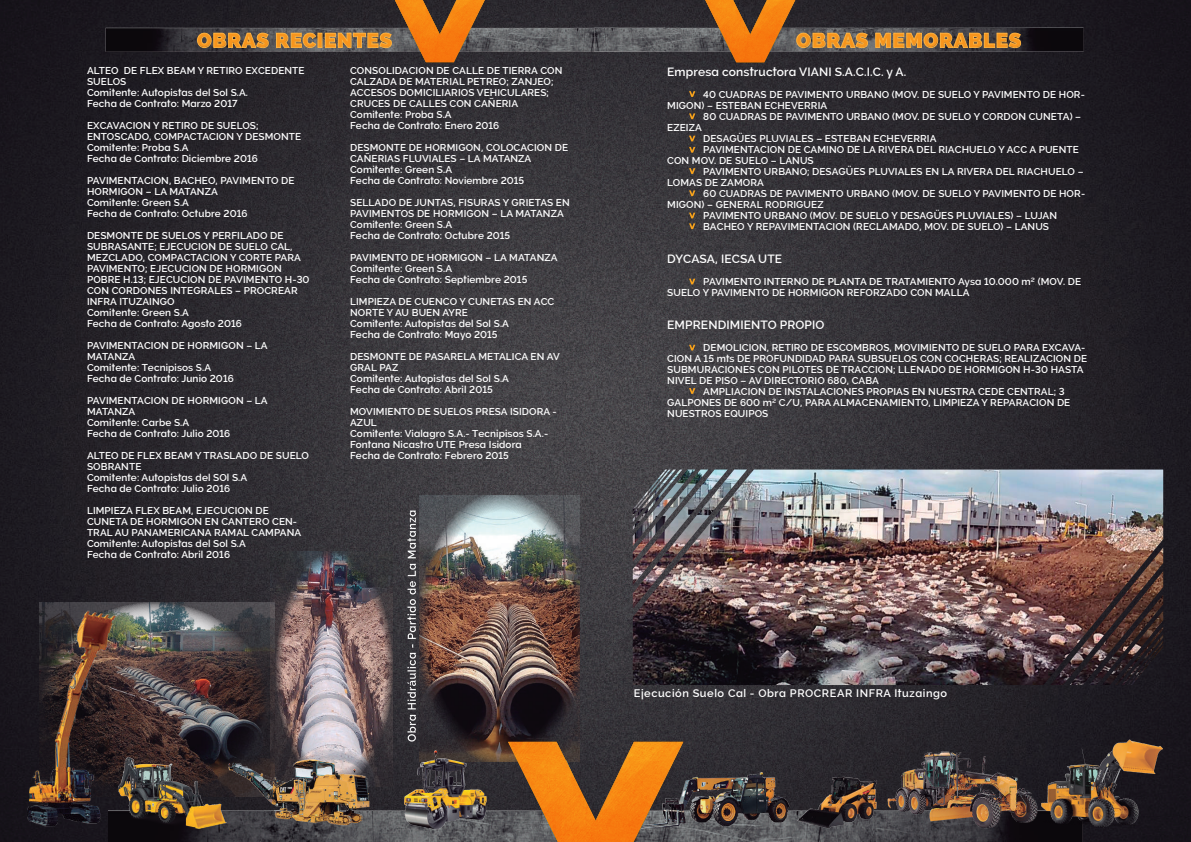
<style>
.page{position:relative;width:1191px;height:842px;background:#fff}
.page>*{position:absolute;margin:0;border:0;box-sizing:border-box;transform-origin:0 0}
.t1{font:800 20px "Raleway";letter-spacing:.05em;color:#f7951d}
.t2{font:600 12px "Raleway";letter-spacing:.01em;color:#fff}
.t3{font:600 11px "Raleway";letter-spacing:.05em;color:#fff}
.t4{font:600 10px/11px "Raleway";letter-spacing:.01em;color:#fff}
</style>
<div class="page">
<img style="left:0;top:98px;width:1191px;height:744px">
<img style="left:417px;top:474px;width:163px;height:286px">
<img style="left:40px;top:602px;width:230px;height:132px">
<img style="left:270px;top:539px;width:122px;height:221px">
<img style="left:108px;top:760px;width:974px;height:82px">
<img style="left:222px;top:734px;width:155px;height:108px">
<img style="left:119px;top:755px;width:107px;height:77px">
<img style="left:0;top:611px;width:224px;height:215px">
<img style="left:385px;top:739px;width:122px;height:92px">
<img style="left:629px;top:735px;width:164px;height:107px">
<img style="left:792px;top:770px;width:89px;height:64px">
<img style="left:1042px;top:739px;width:122px;height:89px">
<img style="left:882px;top:731px;width:160px;height:111px">
<img style="left:0;top:0;width:772px;height:136px">
<svg style="left:197px;top:33px;width:72px;height:15px"></svg>
<svg style="left:276px;top:33px;width:40px;height:15px"></svg>
<div style="left:318px;top:33px;width:4px;height:15px;border:1px solid #fbb03f"></div>
<svg style="left:689px;top:113px;width:6px;height:6px"></svg>
<svg style="left:689px;top:190px;width:6px;height:6px"></svg>
<svg style="left:689px;top:136px;width:6px;height:5px"></svg>
<svg style="left:689px;top:147px;width:6px;height:6px"></svg>
<svg style="left:689px;top:168px;width:6px;height:6px"></svg>
<svg style="left:689px;top:213px;width:6px;height:16px"></svg>
<svg style="left:689px;top:279px;width:6px;height:5px"></svg>
<svg style="left:689px;top:345px;width:6px;height:5px"></svg>
<svg style="left:689px;top:388px;width:6px;height:6px"></svg>
<img style="left:417px;top:0;width:774px;height:98px">
<svg style="left:875px;top:33px;width:146px;height:15px;background:#806746"></svg>
<img style="left:406px;top:495px;width:24px;height:247px">
<img style="left:633px;top:470px;width:530px;height:215px">
<svg style="left:508px;top:742px;width:175px;height:100px;background:#a46528"></svg>
<svg style="left:325px;top:0;width:165px;height:62px;background:#7b5330"></svg>
<svg style="left:700px;top:0;width:168px;height:62px;background:#7a5331"></svg>
<h1 class="t1" style="left:197px;top:29px;width:196px">OBRAS RECIENTES</h1>
<p class="t4" style="left:87px;top:65px;width:219px">ALTEO DE FLEX BEAM Y RETIRO EXCEDENTE<br>SUELOS<br>Comitente: Autopistas del Sol S.A.<br>Fecha de Contrato: Marzo 2017</p>
<p class="t4" style="left:87px;top:120px;width:216px">EXCAVACION Y RETIRO DE SUELOS;<br>ENTOSCADO, COMPACTACION Y DESMONTE<br>Comitente: Proba S.A<br>Fecha de Contrato: Diciembre 2016</p>
<p class="t4" style="left:87px;top:175px;width:209px">PAVIMENTACION, BACHEO, PAVIMENTO DE<br>HORMIGON – LA MATANZA<br>Comitente: Green S.A<br>Fecha de Contrato: Octubre 2016</p>
<p class="t4" style="left:87px;top:230px;width:224px">DESMONTE DE SUELOS Y PERFILADO DE<br>SUBRASANTE; EJECUCION DE SUELO CAL,<br>MEZCLADO, COMPACTACION Y CORTE PARA<br>PAVIMENTO; EJECUCION DE HORMIGON<br>POBRE H.13; EJECUCION DE PAVIMENTO H-30<br>CON CORDONES INTEGRALES – PROCREAR<br>INFRA ITUZAINGO<br>Comitente: Green S.A<br>Fecha de Contrato: Agosto 2016</p>
<p class="t4" style="left:87px;top:340px;width:182px">PAVIMENTACION DE HORMIGON – LA<br>MATANZA<br>Comitente: Tecnipisos S.A<br>Fecha de Contrato: Junio 2016</p>
<p class="t4" style="left:87px;top:395px;width:182px">PAVIMENTACION DE HORMIGON – LA<br>MATANZA<br>Comitente: Carbe S.A<br>Fecha de Contrato: Julio 2016</p>
<p class="t4" style="left:87px;top:450px;width:223px">ALTEO DE FLEX BEAM Y TRASLADO DE SUELO<br>SOBRANTE<br>Comitente: Autopistas del SOl S.A<br>Fecha de Contrato: Julio 2016</p>
<p class="t4" style="left:87px;top:505px;width:216px">LIMPIEZA FLEX BEAM, EJECUCION DE CUNETA DE HORMIGON EN CANTERO CEN-TRAL AU PANAMERICANA RAMAL CAMPANA Comitente: Autopistas del Sol S.A<br>Fecha de Contrato: Abril 2016</p>
<p class="t4" style="left:350px;top:65px;width:214px">CONSOLIDACION DE CALLE DE TIERRA CON<br>CALZADA DE MATERIAL PETREO; ZANJEO;<br>ACCESOS DOMICILIARIOS VEHICULARES;<br>CRUCES DE CALLES CON CAÑERIA<br>Comitente: Proba S.A<br>Fecha de Contrato: Enero 2016</p>
<p class="t4" style="left:350px;top:142px;width:219px">DESMONTE DE HORMIGON, COLOCACION DE<br>CAÑERIAS FLUVIALES – LA MATANZA<br>Comitente: Green S.A<br>Fecha de Contrato: Noviembre 2015</p>
<p class="t4" style="left:350px;top:197px;width:221px">SELLADO DE JUNTAS, FISURAS Y GRIETAS EN<br>PAVIMENTOS DE HORMIGON – LA MATANZA<br>Comitente: Green S.A<br>Fecha de Contrato: Octubre 2015</p>
<p class="t4" style="left:350px;top:252px;width:209px">PAVIMENTO DE HORMIGON – LA MATANZA<br>Comitente: Green S.A<br>Fecha de Contrato: Septiembre 2015</p>
<p class="t4" style="left:350px;top:296px;width:206px">LIMPIEZA DE CUENCO Y CUNETAS EN ACC<br>NORTE Y AU BUEN AYRE<br>Comitente: Autopistas del Sol S.A<br>Fecha de Contrato: Mayo 2015</p>
<p class="t4" style="left:350px;top:351px;width:211px">DESMONTE DE PASARELA METALICA EN AV<br>GRAL PAZ<br>Comitente: Autopistas del Sol S.A<br>Fecha de Contrato: Abril 2015</p>
<p class="t4" style="left:350px;top:406px;width:208px">MOVIMIENTO DE SUELOS PRESA ISIDORA -<br>AZUL<br>Comitente: Vialagro S.A.- Tecnipisos S.A.-<br>Fontana Nicastro UTE Presa Isidora<br>Fecha de Contrato: Febrero 2015</p>
<h1 class="t1" style="left:796px;top:29px;width:226px">OBRAS MEMORABLES</h1>
<p class="t2" style="left:667px;top:65px;width:240px">Empresa constructora VIANI S.A.C.I.C. y A.</p>
<p class="t4" style="left:667px;top:89px;width:419px;text-indent:36px">40 CUADRAS DE PAVIMENTO URBANO (MOV. DE SUELO Y PAVIMENTO DE HOR-<br>MIGON) – ESTEBAN ECHEVERRIA</p>
<p class="t4" style="left:703px;top:111px;width:379px">80 CUADRAS DE PAVIMENTO URBANO (MOV. DE SUELO Y CORDON CUNETA) –</p>
<p class="t4" style="left:667px;top:122px;width:36px">EZEIZA</p>
<p class="t4" style="left:703px;top:133px;width:235px">DESAGÜES PLUVIALES – ESTEBAN ECHEVERRIA</p>
<p class="t4" style="left:703px;top:144px;width:377px">PAVIMENTACION DE CAMINO DE LA RIVERA DEL RIACHUELO Y ACC A PUENTE</p>
<p class="t4" style="left:667px;top:155px;width:148px">CON MOV. DE SUELO – LANUS</p>
<p class="t4" style="left:703px;top:166px;width:382px">PAVIMENTO URBANO; DESAGÜES PLUVIALES EN LA RIVERA DEL RIACHUELO –</p>
<p class="t4" style="left:667px;top:177px;width:98px">LOMAS DE ZAMORA</p>
<p class="t4" style="left:703px;top:188px;width:383px">60 CUADRAS DE PAVIMENTO URBANO (MOV. DE SUELO Y PAVIMENTO DE HOR-</p>
<p class="t4" style="left:667px;top:199px;width:158px">MIGON) – GENERAL RODRIGUEZ</p>
<p class="t4" style="left:703px;top:210px;width:355px">PAVIMENTO URBANO (MOV. DE SUELO Y DESAGÜES PLUVIALES) – LUJAN</p>
<p class="t4" style="left:703px;top:221px;width:347px">BACHEO Y REPAVIMENTACION (RECLAMADO, MOV. DE SUELO) – LANUS</p>
<p class="t2" style="left:667px;top:252px;width:116px">DYCASA, IECSA UTE</p>
<p class="t4" style="left:667px;top:276px;width:415px;text-indent:36px">PAVIMENTO INTERNO DE PLANTA DE TRATAMIENTO Aysa 10.000 m² (MOV. DE<br>SUELO Y PAVIMENTO DE HORMIGON REFORZADO CON MALLA</p>
<p class="t2" style="left:667px;top:318px;width:159px">EMPRENDIMIENTO PROPIO</p>
<p class="t4" style="left:703px;top:342px;width:383px">DEMOLICION, RETIRO DE ESCOMBROS, MOVIMIENTO DE SUELO PARA EXCAVA-</p>
<p class="t4" style="left:667px;top:353px;width:421px">CION A 15 mts DE PROFUNDIDAD PARA SUBSUELOS CON COCHERAS; REALIZACION DE</p>
<p class="t4" style="left:667px;top:364px;width:418px">SUBMURACIONES CON PILOTES DE TRACCION; LLENADO DE HORMIGON H-30 HASTA</p>
<p class="t4" style="left:667px;top:375px;width:213px">NIVEL DE PISO – AV DIRECTORIO 680, CABA</p>
<p class="t4" style="left:703px;top:386px;width:363px">AMPLIACION DE INSTALACIONES PROPIAS EN NUESTRA CEDE CENTRAL; 3</p>
<p class="t4" style="left:667px;top:397px;width:404px">GALPONES DE 600 m² C/U, PARA ALMACENAMIENTO, LIMPIEZA Y REPARACION DE</p>
<p class="t4" style="left:667px;top:408px;width:103px">NUESTROS EQUIPOS</p>
<p class="t3" style="left:634px;top:686px;width:315px">Ejecución Suelo Cal - Obra PROCREAR INFRA Ituzaingo</p>
</div>
